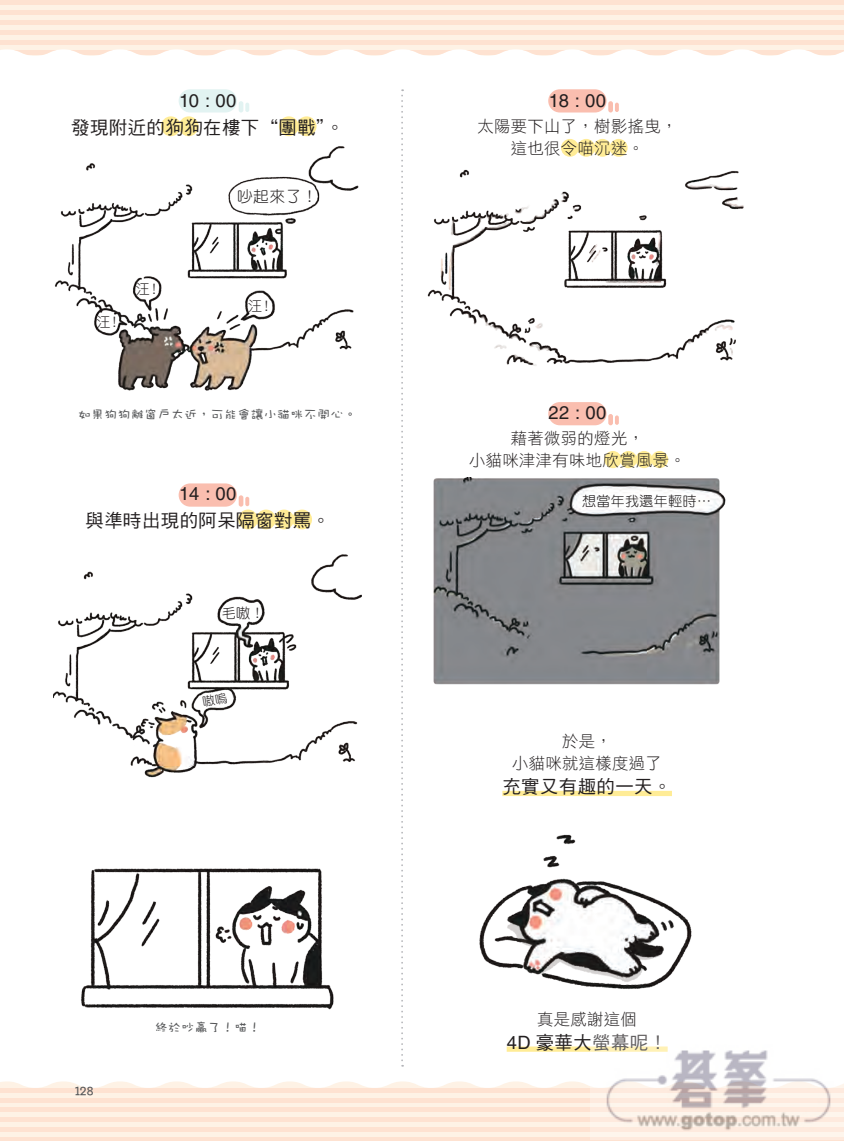
<style>
.page{position:relative;width:844px;height:1141px;background:#fff}
.page>*{position:absolute;margin:0;border:0;box-sizing:border-box;transform-origin:0 0}
.t1{font:18.38px "DF Hei Std W5";letter-spacing:.025em;color:#231f20}
.t2{font:18.38px "Helvetica LT Std";letter-spacing:.025em;color:#231f20}
.t3{font:16.28px/22.6px "DF Hei Std W3";letter-spacing:.025em;color:#231f20;text-align:center}
.t4{font:15.75px "DF Yuan Std W3";color:#231f20}
.t5{font:14.17px "FZJHJW GB1 0";color:#57585a}
.t6{font:14px "DF Yuan Std W3";letter-spacing:.025em;color:#231f20}
.t7{font:12.95px "DF Wa Wa Md HK BF";letter-spacing:.025em;color:#545557}
.s1{font-family:"Helvetica LT Std"}
</style>
<div class="page">
<svg style="left:0;top:1081px;width:590px;height:56px;background:#fef2e7"></svg>
<hr style="left:0;top:1137px;width:843px;height:4px;background:#fee2d1">
<div style="left:0;top:1117px;width:843px;height:5px;background:#fee2d1"></div>
<div style="left:0;top:1088px;width:843px;height:5px;background:#fee2d1"></div>
<div style="left:0;top:1127px;width:843px;height:5px;background:#fee2d1"></div>
<hr style="left:0;top:1098px;width:843px;height:4px;background:#fee2d1">
<div style="left:0;top:1107px;width:843px;height:5px;background:#fee2d1"></div>
<div style="left:0;top:5px;width:843px;height:51px;background:#fef2e5"></div>
<div style="left:0;top:40px;width:843px;height:5px;background:#fee2d1"></div>
<div style="left:0;top:10px;width:843px;height:5px;background:#fee2d1"></div>
<svg style="left:0;top:50px;width:843px;height:5px"></svg>
<div style="left:0;top:20px;width:843px;height:5px;background:#fee2d1"></div>
<div style="left:0;top:30px;width:843px;height:5px;background:#fee2d1"></div>
<div style="left:0;top:0;width:843px;height:5px;background:#fee2d1"></div>
<svg style="left:401px;top:89px;width:2px;height:978px"></svg>
<svg style="left:826px;top:5px;width:10px;height:5px"></svg>
<img style="left:427px;top:169px;width:317px;height:197px">
<img style="left:81px;top:868px;width:253px;height:142px">
<div style="left:506px;top:1046px;width:161px;height:6px;background:#ffec96"></div>
<div style="left:502px;top:791px;width:169px;height:5px;background:#ffec96"></div>
<img style="left:479px;top:834px;width:213px;height:155px">
<div style="left:178px;top:89px;width:59px;height:24px;background:#e2f3f2;border-radius:12px"></div>
<hr style="left:239px;top:101px;width:4px;height:12px;background:#e2f3f2;border-radius:2px">
<svg style="left:245px;top:103px;width:4px;height:9px"></svg>
<div style="left:161px;top:116px;width:20px;height:20px;background:#ffec96;border-radius:50%"></div>
<div style="left:179px;top:116px;width:19px;height:20px;background:#ffec96;border-radius:50%"></div>
<div style="left:279px;top:116px;width:19px;height:20px;background:#ffec96;border-radius:50%"></div>
<div style="left:296px;top:116px;width:20px;height:20px;background:#ffec96;border-radius:50%"></div>
<div style="left:178px;top:483px;width:59px;height:24px;background:#fabeaf;border-radius:12px"></div>
<hr style="left:239px;top:495px;width:4px;height:12px;background:#fabeaf;border-radius:2px">
<svg style="left:245px;top:497px;width:4px;height:9px"></svg>
<div style="left:238px;top:510px;width:20px;height:19px;background:#ffec96;border-radius:50%"></div>
<div style="left:256px;top:510px;width:20px;height:19px;background:#ffec96;border-radius:50%"></div>
<div style="left:274px;top:510px;width:20px;height:19px;background:#ffec96;border-radius:50%"></div>
<div style="left:292px;top:510px;width:20px;height:19px;background:#ffec96;border-radius:50%"></div>
<img style="left:53px;top:554px;width:309px;height:224px">
<div style="left:561px;top:139px;width:17px;height:18px;background:#ffec96;border-radius:50%"></div>
<div style="left:577px;top:139px;width:18px;height:18px;background:#ffec96;border-radius:50%"></div>
<div style="left:593px;top:139px;width:18px;height:18px;background:#ffec96;border-radius:50%"></div>
<div style="left:609px;top:139px;width:18px;height:18px;background:#ffec96;border-radius:50%"></div>
<div style="left:548px;top:89px;width:58px;height:24px;background:#fabeaf;border-radius:12px"></div>
<svg style="left:608px;top:101px;width:4px;height:12px"></svg>
<svg style="left:615px;top:103px;width:3px;height:9px"></svg>
<div style="left:548px;top:402px;width:58px;height:23px;background:#fabeaf;border-radius:12px"></div>
<svg style="left:608px;top:414px;width:4px;height:11px"></svg>
<svg style="left:614px;top:415px;width:4px;height:10px"></svg>
<div style="left:604px;top:451px;width:17px;height:17px;background:#ffec96;border-radius:50%"></div>
<div style="left:619px;top:451px;width:18px;height:17px;background:#ffec96;border-radius:50%"></div>
<div style="left:635px;top:451px;width:17px;height:17px;background:#ffec96;border-radius:50%"></div>
<div style="left:650px;top:451px;width:18px;height:17px;background:#ffec96;border-radius:50%"></div>
<img style="left:433px;top:477px;width:293px;height:208px">
<img style="left:55px;top:146px;width:304px;height:245px">
<img style="left:590px;top:1046px;width:253px;height:93px">
<svg style="left:202px;top:691px;width:33px;height:16px"></svg>
<p class="t2" style="left:179px;top:90px;width:59px">10 : 00</p>
<p class="t1" style="left:71px;top:117px;width:274px">發現附近的狗狗在樓下“團戰”。</p>
<p class="t6" style="left:96px;top:314px;width:27px">汪！</p>
<p class="t6" style="left:136px;top:281px;width:27px">汪！</p>
<p class="t4" style="left:237px;top:188px;width:82px">吵起來了！</p>
<p class="t6" style="left:248px;top:299px;width:27px">汪！</p>
<p class="t7" style="left:78px;top:407px;width:280px">如果狗狗離窗戶太近，可能會讓小貓咪不開心。</p>
<p class="t2" style="left:179px;top:483px;width:59px">14 : 00</p>
<p class="t1" style="left:85px;top:510px;width:246px">與準時出現的阿呆隔窗對罵。</p>
<p class="t6" style="left:222px;top:605px;width:44px">毛嗷！</p>
<p class="t5" style="left:75px;top:1084px;width:20px">128</p>
<p class="t7" style="left:155px;top:1020px;width:107px">終於吵贏了！喵！</p>
<p class="t2" style="left:548px;top:90px;width:59px">18 : 00</p>
<p class="t3" style="left:477px;top:114px;width:201px">太陽要下山了，樹影搖曳，這也很令喵沉迷。</p>
<p class="t2" style="left:548px;top:402px;width:60px">22 : 00</p>
<p class="t3" style="left:469px;top:426px;width:218px">藉著微弱的燈光，<br>小貓咪津津有味地欣賞風景。</p>
<p class="t6" style="left:582px;top:493px;width:130px">想當年我還年輕時⋯</p>
<p class="t3" style="left:512px;top:729px;width:151px">於是，<br>小貓咪就這樣度過了</p>
<p class="t1" style="left:502px;top:777px;width:171px">充實又有趣的一天。</p>
<p class="t3" style="left:537px;top:1007px;width:101px">真是感謝這個</p>
<p class="t1" style="left:506px;top:1033px;width:162px"><span class="s1">4D</span> 豪華大螢幕呢！</p>
</div>
